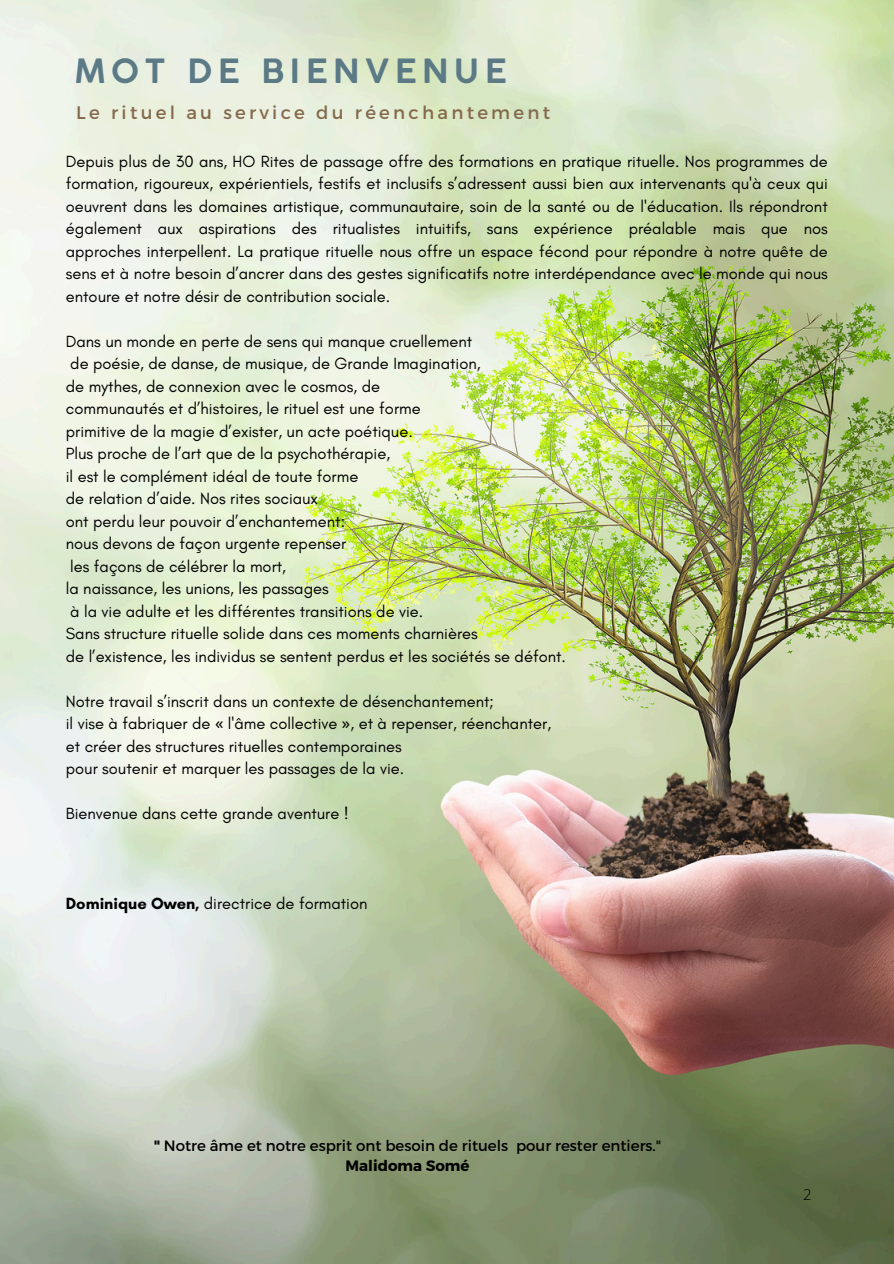
<style>
.page{position:relative;width:894px;height:1264px;background:#fff}
.page>*{position:absolute;margin:0;border:0;box-sizing:border-box;transform-origin:0 0}
.t1{font:700 33px "Coco Gothic";letter-spacing:.18em;color:#5b7a86}
.t2{font:18.15px "Montserrat";letter-spacing:.18em;color:#846a4c}
.t3{font:16.5px/22.5px "Glacial Indifference";color:#000}
.t4{font:15px "Montserrat";color:#000}
.t5{font:700 15px "Montserrat";color:#000}
.t6{font:300 15px "Open Sans";color:#000}
.s1{font-family:"Noto Sans"}
.s2{font-weight:700}
</style>
<div class="page">
<img style="left:0;top:0;width:893px;height:1263px">
<h2 class="t1" style="left:75px;top:58px;width:433px">MOT DE BIENVENUE</h2>
<h2 class="t2" style="left:76px;top:101px;width:475px">Le rituel au service du réenchantement</h2>
<h1 class="t3" style="left:66px;top:149px;width:763px;text-align:justify">Depuis plus de 30 ans, HO Rites de passage offre des formations en pratique rituelle. Nos programmes de formation, rigoureux, expérientiels, festifs et inclusifs s’adressent aussi bien aux intervenants qu'à ceux qui oeuvrent dans les domaines artistique, communautaire, soin de la santé ou de l'éducation. Ils répondront également aux aspirations des ritualistes intuitifs, sans expérience préalable mais que nos approches interpellent. La pratique rituelle nous offre un espace fécond pour répondre à notre quête de sens et à notre besoin d’ancrer dans des gestes significatifs notre interdépendance avec le monde qui nous entoure et notre désir de contribution sociale.</h1>
<h2 class="t3" style="left:66px;top:329px;width:501px">Dans un monde en perte de sens qui manque cruellement<br>de poésie, de danse, de musique, de Grande Imagination,<br>de mythes, de connexion avec le cosmos, de<br>communautés et d’histoires, le rituel est une forme<br>primitive de la magie d’exister, un acte poétique.<br>Plus proche de l’art que de la psychothérapie,<br>il est le complément idéal de toute forme<br>de relation d’aide. Nos rites sociaux<br>ont perdu leur pouvoir d’enchantement:<br>nous devons de façon urgente repenser<br>les façons de célébrer la mort,<br>la naissance, les unions, les passages<br>à la vie adulte et les différentes transitions de vie.<br>Sans structure rituelle solide dans ces moments charnières<br>de l’existence, les individus se sentent perdus et les sociétés se défont.</h2>
<h2 class="t3" style="left:66px;top:689px;width:486px">Notre travail s’inscrit dans un contexte de désenchantement;<br>il vise à fabriquer de <span class="s1">«</span> l'âme collective <span class="s1">»</span>, et à repenser, réenchanter, et créer des structures rituelles contemporaines<br>pour soutenir et marquer les passages de la vie.</h2>
<h2 class="t3" style="left:66px;top:802px;width:284px">Bienvenue dans cette grande aventure !</h2>
<h2 class="t3" style="left:66px;top:892px;width:303px"><span class="s2">Dominique Owen,</span> directrice de formation</h2>
<p class="t4" style="left:154px;top:1135px;width:509px"><span class="s2">"</span> Notre âme et notre esprit ont besoin de rituels pour rester entiers."</p>
<p class="t5" style="left:345px;top:1155px;width:125px">Malidoma Somé</p>
<p class="t6" style="left:802px;top:1183px;width:10px">2</p>
</div>
